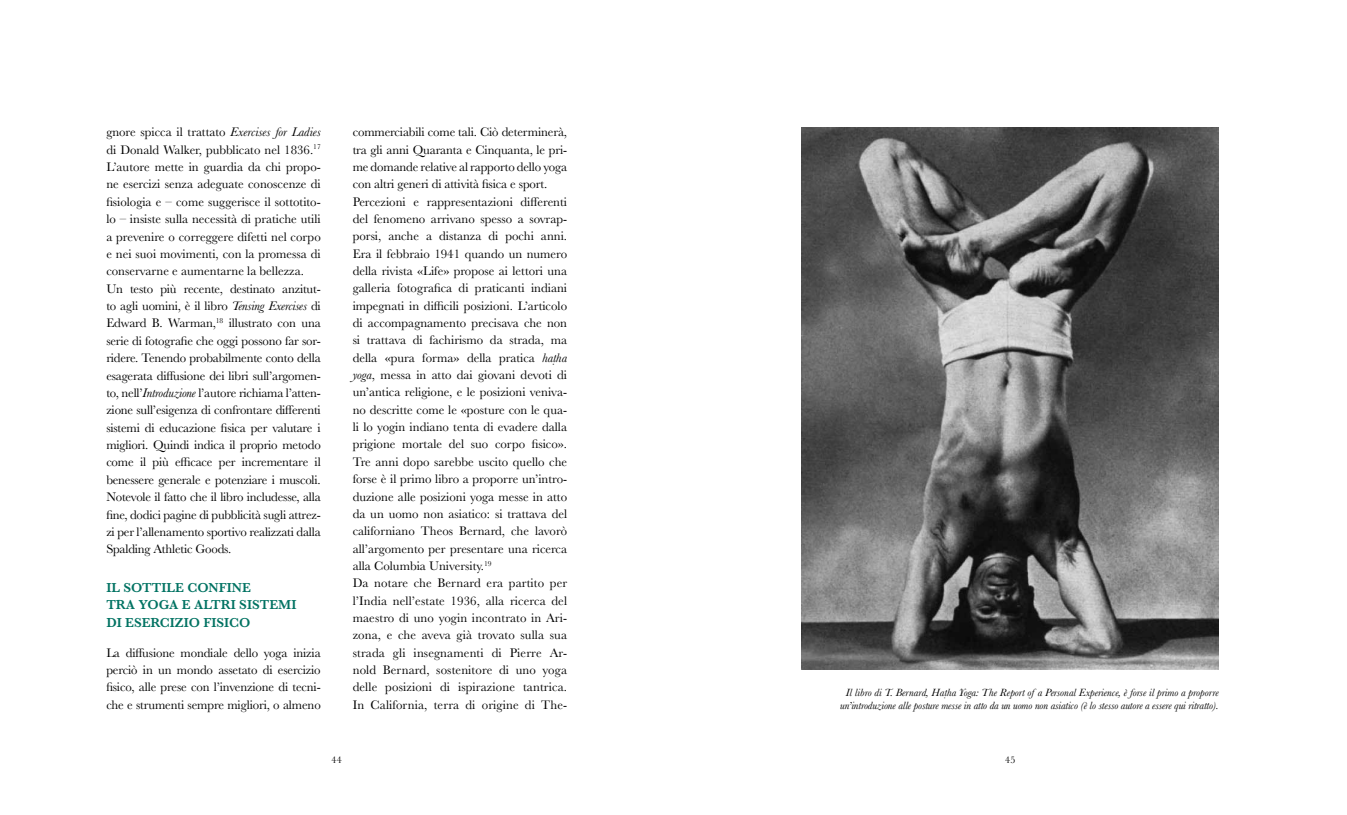
<style>
.page{position:relative;width:1347px;height:815px;background:#fff}
.page>*{position:absolute;margin:0;border:0;box-sizing:border-box;transform-origin:0 0}
.t1{font:600 13.5px/17.4px "Baskerville";color:#007262}
.t2{font:12.88px/17.4px "Baskerville";color:#000}
.t3{font:italic 10.88px/12.5px "Baskerville";letter-spacing:-.01em;color:#000;text-align:center}
.t4{font:10px "Baskerville";color:#000}
.s1{font-style:italic}
</style>
<div class="page">
<img style="left:801px;top:128px;width:417px;height:541px">
<p class="t2" style="left:106px;top:124px;width:216px">gnore spicca il trattato <span class="s1">Exercises for Ladies </span>di Donald Walker, pubblicato nel 1836.<sup>17<br></sup>L’autore mette in guardia da chi propo&shy;ne esercizi senza adeguate conoscenze di fisiologia e – come suggerisce il sottotito&shy;lo – insiste sulla necessità di pratiche utili a prevenire o correggere difetti nel corpo e nei suoi movimenti, con la promessa di conservarne e aumentarne la bellezza.<br>Un testo più recente, destinato anzitut&shy;to agli uomini, è il libro <span class="s1">Tensing Exercises</span> di Edward B. Warman,<sup>18</sup> illustrato con una serie di fotografie che oggi possono far sor&shy;ridere. Tenendo probabilmente conto della esagerata diffusione dei libri sull’argomen&shy;to, nell’<span class="s1">Introduzione</span> l’autore richiama l’atten&shy;zione sull’esigenza di confrontare differenti sistemi di educazione fisica per valutare i migliori. Quindi indica il proprio metodo come il più efficace per incrementare il benessere generale e potenziare i muscoli.<br>Notevole il fatto che il libro includesse, alla fine, dodici pagine di pubblicità sugli attrez&shy;zi per l’allenamento sportivo realizzati dalla Spalding Athletic Goods.</p>
<p class="t1" style="left:106px;top:579px;width:192px">IL SOTTILE CONFINE<br>TRA YOGA E ALTRI SISTEMI<br>DI ESERCIZIO FISICO</p>
<p class="t2" style="left:106px;top:644px;width:216px;text-align:justify">La diffusione mondiale dello yoga inizia perciò in un mondo assetato di esercizio fisico, alle prese con l’invenzione di tecni&shy;che e strumenti sempre migliori, o almeno</p>
<p class="t2" style="left:353px;top:124px;width:216px">commerciabili come tali. Ciò determinerà, tra gli anni Quaranta e Cinquanta, le pri&shy;me domande relative al rapporto dello yoga con altri generi di attività fisica e sport.<br>Percezioni e rappresentazioni differenti del fenomeno arrivano spesso a sovrap&shy;porsi, anche a distanza di pochi anni.<br>Era il febbraio 1941 quando un numero della rivista «Life» propose ai lettori una galleria fotografica di praticanti indiani impegnati in difficili posizioni. L’articolo di accompagnamento precisava che non si trattava di fachirismo da strada, ma della «pura forma» della pratica <span class="s1">haṭha yoga</span>, messa in atto dai giovani devoti di un’antica religione, e le posizioni veniva&shy;no descritte come le «posture con le qua&shy;li lo yogin indiano tenta di evadere dalla prigione mortale del suo corpo fisico».<br>Tre anni dopo sarebbe uscito quello che forse è il primo libro a proporre un’intro&shy;duzione alle posizioni yoga messe in atto da un uomo non asiatico: si trattava del californiano Theos Bernard, che lavorò all’argomento per presentare una ricerca alla Columbia University.<sup>19<br></sup>Da notare che Bernard era partito per l’India nell’estate 1936, alla ricerca del maestro di uno yogin incontrato in Ari&shy;zona, e che aveva già trovato sulla sua strada gli insegnamenti di Pierre Ar&shy;nold Bernard, sostenitore di uno yoga delle posizioni di ispirazione tantrica.<br>In California, terra di origine di The-</p>
<p class="t3" style="left:840px;top:686px;width:380px">Il libro di T. Bernard, Haṭha Yoga: The Report of a Personal Experience, è forse il primo a proporre un’introduzione alle posture messe in atto da un uomo non asiatico (è lo stesso autore a essere qui ritratto).</p>
<p class="t4" style="left:332px;top:753px;width:12px">44</p>
<p class="t4" style="left:1005px;top:753px;width:12px">45</p>
</div>
